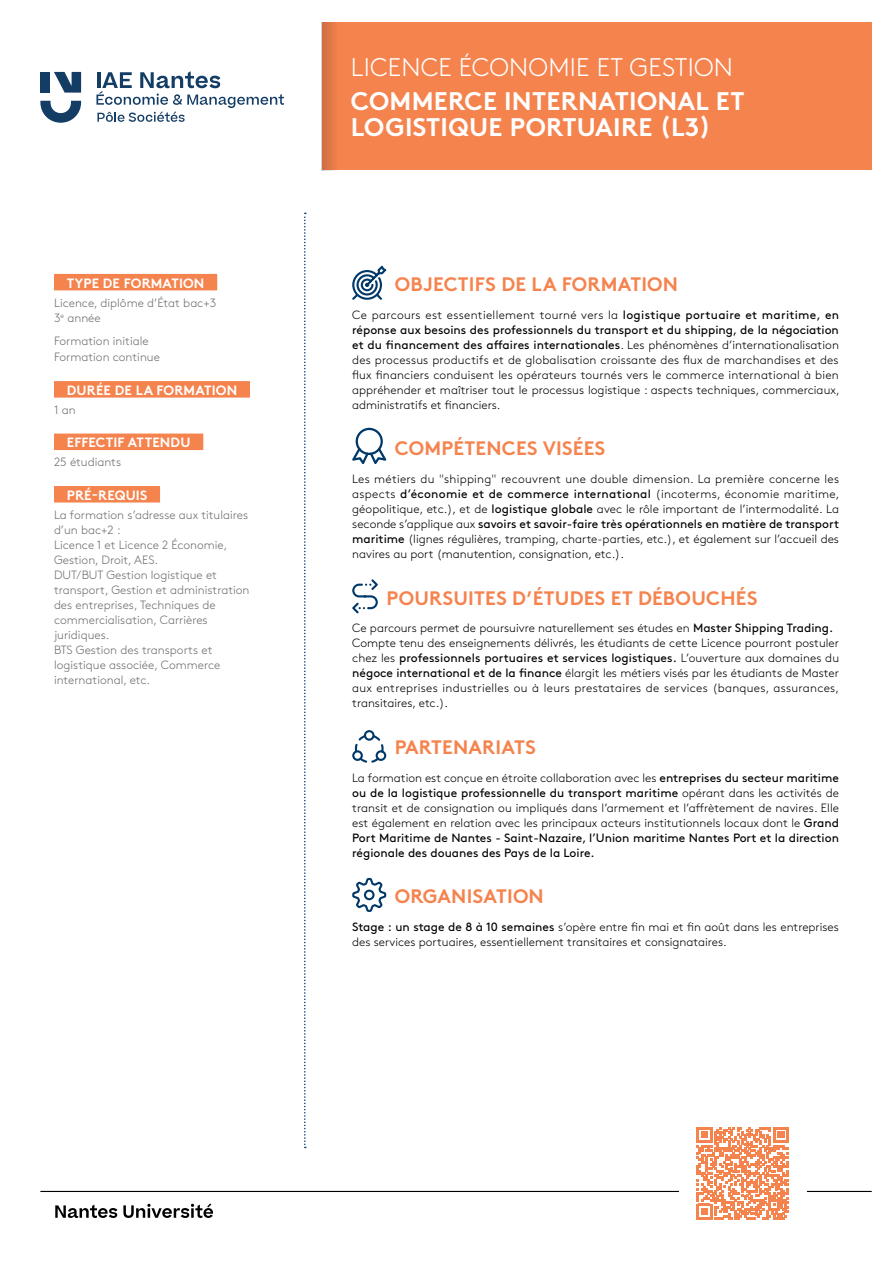
<style>
.page{position:relative;width:893px;height:1263px;background:#fff}
.page>*{position:absolute;margin:0;border:0;box-sizing:border-box;transform-origin:0 0}
.t1{font:700 25.5px/25.5px "Brown Std";letter-spacing:.01em;color:#fff}
.t2{font:300 25.5px "Brown Std";letter-spacing:.01em;color:#fff}
.t3{font:700 19.5px "Brown Std";letter-spacing:.01em;color:#f5834e}
.t4{font:700 13.5px "Brown Std";letter-spacing:.01em;color:#fff}
.t5{font:300 12px/15px "Brown Std";color:#000;text-align:justify}
.t6{font:300 12px/15px "Brown Std";color:#6d6e71}
.s1{font-weight:400}
</style>
<div class="page">
<svg style="left:55px;top:1204px;width:62px;height:14px"></svg>
<svg style="left:123px;top:1203px;width:90px;height:15px"></svg>
<svg style="left:40px;top:101px;width:41px;height:22px"></svg>
<svg style="left:54px;top:72px;width:27px;height:21px"></svg>
<div style="left:40px;top:72px;width:10px;height:21px;background:#143d66"></div>
<svg style="left:96px;top:71px;width:188px;height:51px"></svg>
<hr style="left:40px;top:1191px;width:832px;height:1px;background:#000">
<div style="left:322px;top:23px;width:550px;height:147px;background:#f5834e"></div>
<div style="left:322px;top:23px;width:38px;height:147px;background:linear-gradient(to right,#db7546,#fd8751)"></div>
<svg style="left:304px;top:213px;width:2px;height:935px"></svg>
<svg style="left:352px;top:266px;width:34px;height:34px"></svg>
<svg style="left:352px;top:428px;width:34px;height:36px"></svg>
<svg style="left:352px;top:579px;width:26px;height:34px"></svg>
<svg style="left:352px;top:730px;width:34px;height:33px"></svg>
<svg style="left:352px;top:878px;width:34px;height:34px"></svg>
<div style="left:54px;top:274px;width:163px;height:16px;background:#f5834e"></div>
<div style="left:54px;top:381px;width:196px;height:17px;background:#f5834e"></div>
<div style="left:54px;top:434px;width:149px;height:16px;background:#f5834e"></div>
<div style="left:54px;top:486px;width:106px;height:16px;background:#f5834e"></div>
<div style="left:679px;top:1109px;width:127px;height:128px;background:#fff"></div>
<svg style="left:696px;top:1127px;width:93px;height:92px"></svg>
<p class="t4" style="left:67px;top:275px;width:139px">TYPE DE FORMATION</p>
<p class="t6" style="left:54px;top:295px;width:164px">Licence, diplôme d’État bac+3<br>3<sup>e</sup> année</p>
<p class="t6" style="left:54px;top:333px;width:107px;line-height:16.2px">Formation initiale<br>Formation continue</p>
<p class="t4" style="left:67px;top:382px;width:172px">DURÉE DE LA FORMATION</p>
<p class="t6" style="left:54px;top:402px;width:23px">1 an</p>
<p class="t4" style="left:67px;top:434px;width:125px">EFFECTIF ATTENDU</p>
<p class="t6" style="left:54px;top:455px;width:69px">25 étudiants</p>
<p class="t4" style="left:67px;top:487px;width:82px">PRÉ-REQUIS</p>
<p class="t6" style="left:54px;top:507px;width:197px">La formation s’adresse aux titulaires d’un bac+2 :<br>Licence 1 et Licence 2 Économie,<br>Gestion, Droit, AES.<br>DUT/BUT Gestion logistique et transport, Gestion et administration des entreprises, Techniques de commercialisation, Carrières juridiques.<br>BTS Gestion des transports et logistique associée, Commerce international, etc.</p>
<h1 class="t2" style="left:351px;top:53px;width:384px">LICENCE ÉCONOMIE ET GESTION</h1>
<h1 class="t1" style="left:351px;top:88px;width:395px">COMMERCE INTERNATIONAL ET<br>LOGISTIQUE PORTUAIRE (L3)</h1>
<h2 class="t3" style="left:395px;top:272px;width:285px">OBJECTIFS DE LA FORMATION</h2>
<p class="t5" style="left:352px;top:307px;width:489px">Ce parcours est essentiellement tourné vers la <span class="s1">logistique portuaire et maritime, en réponse aux besoins des professionnels du transport et du shipping, de la négociation et du financement des affaires internationales</span>. Les phénomènes d’internationalisation des processus productifs et de globalisation croissante des flux de marchandises et des flux financiers conduisent les opérateurs tournés vers le commerce international à bien appréhender et maîtriser tout le processus logistique : aspects techniques, commerciaux, administratifs et financiers.</p>
<h2 class="t3" style="left:395px;top:437px;width:212px">COMPÉTENCES VISÉES</h2>
<p class="t5" style="left:352px;top:472px;width:489px">Les métiers du "shipping" recouvrent une double dimension. La première concerne les aspects <span class="s1">d’économie et de commerce international</span> (incoterms, économie maritime, géopolitique, etc.), et de <span class="s1">logistique globale</span> avec le rôle important de l’intermodalité. La seconde s’applique aux <span class="s1">savoirs et savoir-faire très opérationnels en matière de transport maritime</span> (lignes régulières, tramping, charte-parties, etc.), et également sur l’accueil des navires au port (manutention, consignation, etc.).</p>
<h2 class="t3" style="left:386px;top:586px;width:372px">POURSUITES D’ÉTUDES ET DÉBOUCHÉS</h2>
<p class="t5" style="left:352px;top:621px;width:489px;text-align:left">Ce parcours permet de poursuivre naturellement ses études en <span class="s1">Master Shipping Trading.<br></span>Compte tenu des enseignements délivrés, les étudiants de cette Licence pourront postuler chez les <span class="s1">professionnels portuaires et services logistiques.</span> L’ouverture aux domaines du <span class="s1">négoce international et de la finance</span> élargit les métiers visés par les étudiants de Master aux entreprises industrielles ou à leurs prestataires de services (banques, assurances, transitaires, etc.).</p>
<h2 class="t3" style="left:395px;top:735px;width:142px">PARTENARIATS</h2>
<p class="t5" style="left:352px;top:770px;width:488px">La formation est conçue en étroite collaboration avec les <span class="s1">entreprises du secteur maritime ou de la logistique professionnelle du transport maritime</span> opérant dans les activités de transit et de consignation ou impliqués dans l’armement et l’affrètement de navires. Elle est également en relation avec les principaux acteurs institutionnels locaux dont le <span class="s1">Grand Port Maritime de Nantes - Saint-Nazaire, l’Union maritime Nantes Port et la direction régionale des douanes des Pays de la Loire.</span></p>
<h2 class="t3" style="left:395px;top:884px;width:150px">ORGANISATION</h2>
<p class="t5" style="left:352px;top:919px;width:488px"><span class="s1">Stage : un stage de 8 à 10 semaines</span> s’opère entre fin mai et fin août dans les entreprises des services portuaires, essentiellement transitaires et consignataires.</p>
</div>
